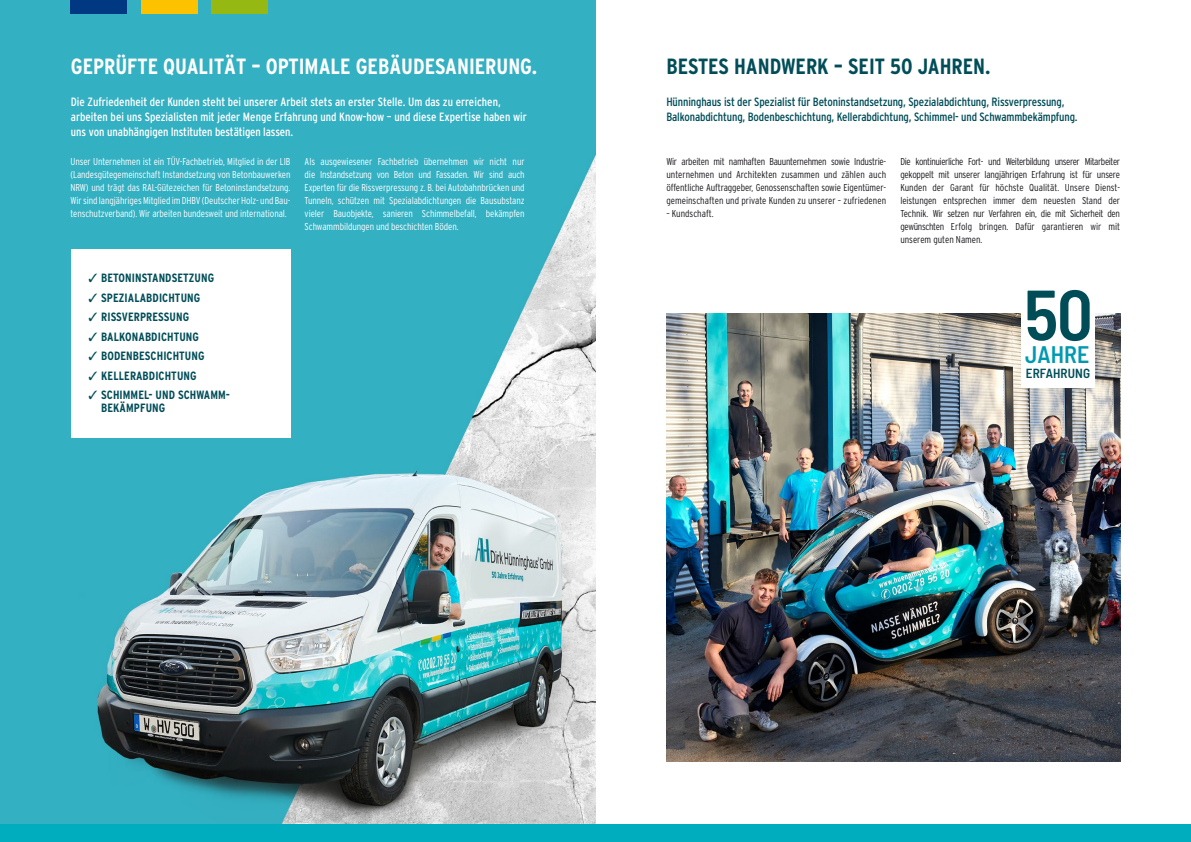
<style>
.page{position:relative;width:1191px;height:842px;background:#fff}
.page>*{position:absolute;margin:0;border:0;box-sizing:border-box;transform-origin:0 0}
.t1{font:600 semi-condensed 71px "Barlow";color:#004d58}
.t2{font:600 semi-condensed 23.9px "Barlow";letter-spacing:.01em;color:#009ab0}
.t3{font:700 condensed 22px "Interstate";color:#fff}
.t4{font:700 condensed 22px "Interstate";color:#004d58}
.t5{font:600 semi-condensed 13.2px "Barlow";letter-spacing:.01em;color:#004d58}
.t6{font:12px/15px "Interstate Condensed";color:#fff}
.t7{font:12px/15px "Interstate Condensed";letter-spacing:-.01em;color:#004d58}
.t8{font:700 condensed 12px/13px "Interstate";letter-spacing:.01em;color:#004d58}
.t9{font:300 condensed 10px/13px "Interstate";letter-spacing:-.01em;color:#fff;text-align:justify}
.t10{font:300 condensed 10px/13px "Interstate";color:#1a171c;text-align:justify}
</style>
<div class="page">
<img style="left:0;top:0;width:595px;height:825px">
<img style="left:666px;top:313px;width:454px;height:448px">
<div style="left:0;top:825px;width:1191px;height:17px;background:#00adbf"></div>
<div style="left:1021px;top:280px;width:73px;height:108px;background:#fff"></div>
<div style="left:71px;top:249px;width:220px;height:188px;background:#fff"></div>
<div style="left:70px;top:0;width:56px;height:13px;background:#003882"></div>
<div style="left:141px;top:0;width:56px;height:13px;background:#fcc200"></div>
<div style="left:211px;top:0;width:57px;height:13px;background:#95b813"></div>
<h3 class="t3" style="left:71px;top:54px;width:468px">GEPRÜFTE QUALITÄT – OPTIMALE GEBÄUDESANIERUNG.</h3>
<p class="t6" style="left:71px;top:94px;width:457px">Die Zufriedenheit der Kunden steht bei unserer Arbeit stets an erster Stelle. Um das zu erreichen, arbeiten bei uns Spezialisten mit jeder Menge Erfahrung und Know-how – und diese Expertise haben wir uns von unabhängigen Instituten bestätigen lassen.</p>
<p class="t9" style="left:71px;top:155px;width:221px">Unser Unternehmen ist ein TÜV-Fachbetrieb, Mitglied in der LIB (Landesgütegemeinschaft Instandsetzung von Betonbauwerken NRW) und trägt das RAL-Gütezeichen für Betoninstandsetzung.<br>Wir sind langjähriges Mitglied im DHBV (Deutscher Holz- und Bau&shy;tenschutzverband). Wir arbeiten bundesweit und international.</p>
<p class="t9" style="left:305px;top:155px;width:221px">Als ausgewiesener Fachbetrieb übernehmen wir nicht nur die Instandsetzung von Beton und Fassaden. Wir sind auch Experten für die Rissverpressung z. B. bei Autobahnbrücken und Tunneln, schützen mit Spezialabdichtungen die Bausubstanz vieler Bauobjekte, sanieren Schimmelbefall, bekämpfen Schwammbildungen und beschichten Böden.</p>
<p class="t8" style="left:89px;top:271px;width:127px">✓ BETONINSTANDSETZUNG</p>
<p class="t8" style="left:89px;top:291px;width:113px">✓ SPEZIALABDICHTUNG</p>
<p class="t8" style="left:89px;top:310px;width:102px">✓ RISSVERPRESSUNG</p>
<p class="t8" style="left:89px;top:330px;width:112px">✓ BALKONABDICHTUNG</p>
<p class="t8" style="left:89px;top:349px;width:117px">✓ BODENBESCHICHTUNG</p>
<p class="t8" style="left:89px;top:369px;width:110px">✓ KELLERABDICHTUNG</p>
<p class="t8" style="left:101px;top:388px;width:130px;text-indent:-13px">✓ SCHIMMEL- UND SCHWAMM-<br>BEKÄMPFUNG</p>
<h3 class="t4" style="left:666px;top:54px;width:326px">BESTES HANDWERK – SEIT 50 JAHREN.</h3>
<p class="t7" style="left:666px;top:94px;width:413px">Hünninghaus ist der Spezialist für Betoninstandsetzung, Spezialabdichtung, Rissverpressung,<br>Balkonabdichtung, Bodenbeschichtung, Kellerabdichtung, Schimmel- und Schwammbekämpfung.</p>
<p class="t10" style="left:666px;top:155px;width:221px">Wir arbeiten mit namhaften Bauunternehmen sowie Industrie&shy;unternehmen und Architekten zusammen und zählen auch öffentliche Auftraggeber, Genossenschaften sowie Eigentümer&shy;gemeinschaften und private Kunden zu unserer – zufriedenen</p>
<p class="t10" style="left:666px;top:207px;width:49px">– Kundschaft.</p>
<p class="t10" style="left:900px;top:155px;width:221px">Die kontinuierliche Fort- und Weiterbildung unserer Mitarbeiter gekoppelt mit unserer langjährigen Erfahrung ist für unsere Kunden der Garant für höchste Qualität. Unsere Dienst&shy;leistungen entsprechen immer dem neuesten Stand der Technik. Wir setzen nur Verfahren ein, die mit Sicherheit den gewünschten Erfolg bringen. Dafür garantieren wir mit unserem guten Namen.</p>
<h1 class="t1" style="left:1024px;top:263px;width:70px">50</h1>
<h2 class="t2" style="left:1025px;top:337px;width:66px">JAHRE</h2>
<h3 class="t5" style="left:1025px;top:364px;width:66px">ERFAHRUNG</h3>
</div>
